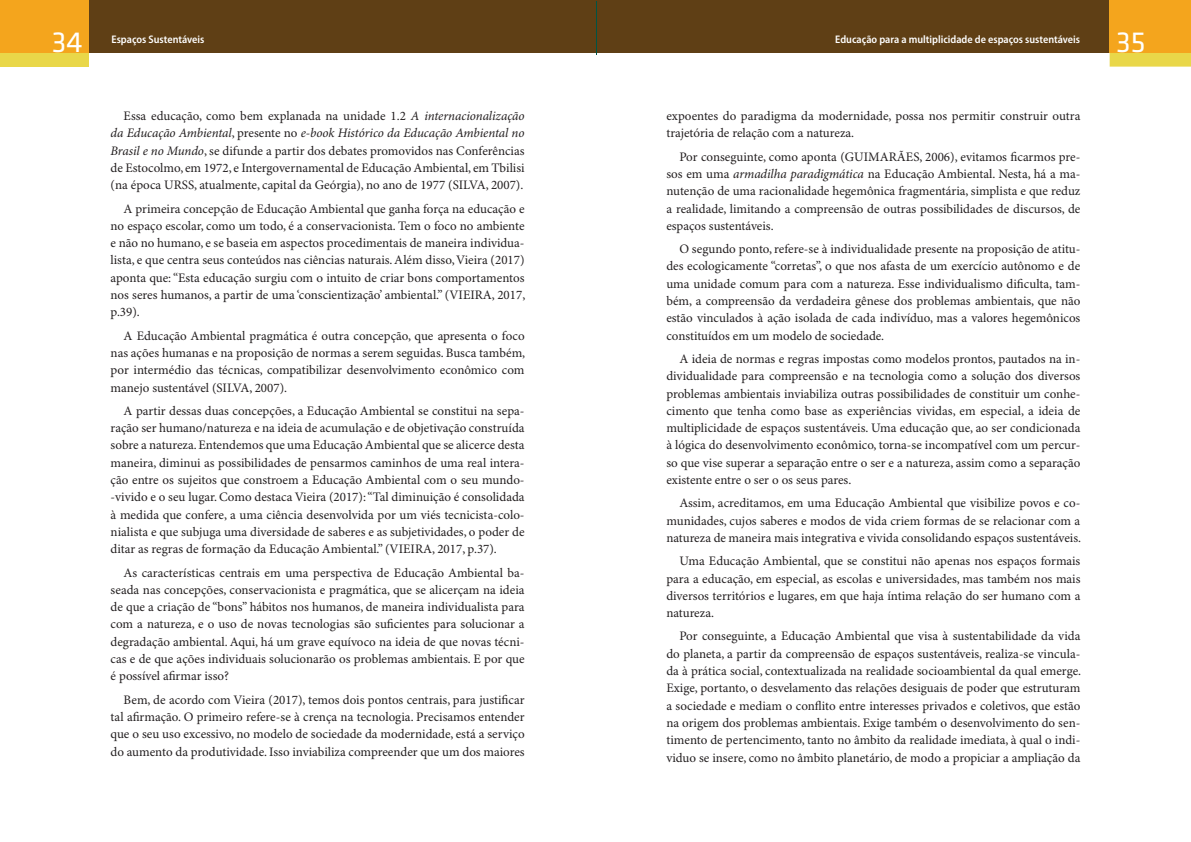
<style>
.page{position:relative;width:1191px;height:842px;background:#fff}
.page>*{position:absolute;margin:0;border:0;box-sizing:border-box;transform-origin:0 0}
.t1{font:30px "Klavika";color:#fff}
.t2{font:13px/17.3px "Minion Pro";color:#231f20;text-align:justify}
.t3{font:600 semi-condensed 11px "Myriad Pro";color:#fff}
.s1{font-style:italic}
</style>
<div class="page">
<div style="left:0;top:0;width:1110px;height:52px;background:#5f3f15"></div>
<div style="left:0;top:0;width:89px;height:67px;background:#e9d749"></div>
<div style="left:0;top:0;width:89px;height:52px;background:#f4a51d"></div>
<svg style="left:1109px;top:52px;width:82px;height:15px"></svg>
<div style="left:1109px;top:0;width:82px;height:52px;background:#f4a51d"></div>
<h1 class="t1" style="left:52px;top:26px;width:32px">34</h1>
<h1 class="t1" style="left:1116px;top:27px;width:31px">35</h1>
<p class="t3" style="left:835px;top:33px;width:246px">Educação para a multiplicidade de espaços sustentáveis</p>
<p class="t3" style="left:112px;top:34px;width:94px">Espaços Sustentáveis</p>
<p class="t2" style="left:111px;top:108px;width:415px;text-indent:13px">Essa educação, como bem explanada na unidade 1.2 <span class="s1">A internacionalização da Educação Ambiental</span>, presente no <span class="s1">e-book Histórico da Educação Ambiental no Brasil e no Mundo</span>, se difunde a partir dos debates promovidos nas Conferências de Estocolmo, em 1972, e Intergovernamental de Educação Ambiental, em Tbilisi (na época URSS, atualmente, capital da Geórgia), no ano de 1977 (SILVA, 2007).</p>
<p class="t2" style="left:111px;top:200px;width:416px;text-indent:13px">A primeira concepção de Educação Ambiental que ganha força na educação e no espaço escolar, como um todo, é a conservacionista. Tem o foco no ambiente e não no humano, e se baseia em aspectos procedimentais de maneira individua&shy;lista, e que centra seus conteúdos nas ciências naturais. Além disso, Vieira (2017) aponta que: “Esta educação surgiu com o intuito de criar bons comportamentos nos seres humanos, a partir de uma ‘conscientização’ ambiental.” (VIEIRA, 2017, p.39).</p>
<p class="t2" style="left:111px;top:327px;width:416px;text-indent:13px">A Educação Ambiental pragmática é outra concepção, que apresenta o foco nas ações humanas e na proposição de normas a serem seguidas. Busca também, por intermédio das técnicas, compatibilizar desenvolvimento econômico com manejo sustentável (SILVA, 2007).</p>
<p class="t2" style="left:111px;top:403px;width:415px;text-indent:13px">A partir dessas duas concepções, a Educação Ambiental se constitui na sepa&shy;ração ser humano/natureza e na ideia de acumulação e de objetivação construída sobre a natureza. Entendemos que uma Educação Ambiental que se alicerce desta maneira, diminui as possibilidades de pensarmos caminhos de uma real intera&shy;ção entre os sujeitos que constroem a Educação Ambiental com o seu mundo--vivido e o seu lugar. Como destaca Vieira (2017): “Tal diminuição é consolidada à medida que confere, a uma ciência desenvolvida por um viés tecnicista-colo&shy;nialista e que subjuga uma diversidade de saberes e as subjetividades, o poder de ditar as regras de formação da Educação Ambiental.” (VIEIRA, 2017, p.37).</p>
<p class="t2" style="left:111px;top:564px;width:415px;text-indent:13px">As características centrais em uma perspectiva de Educação Ambiental ba&shy;seada nas concepções, conservacionista e pragmática, que se alicerçam na ideia de que a criação de “bons” hábitos nos humanos, de maneira individualista para com a natureza, e o uso de novas tecnologias são suficientes para solucionar a degradação ambiental. Aqui, há um grave equívoco na ideia de que novas técni&shy;cas e de que ações individuais solucionarão os problemas ambientais. E por que é possível afirmar isso?</p>
<p class="t2" style="left:111px;top:691px;width:415px;text-indent:13px">Bem, de acordo com Vieira (2017), temos dois pontos centrais, para justificar tal afirmação. O primeiro refere-se à crença na tecnologia. Precisamos entender que o seu uso excessivo, no modelo de sociedade da modernidade, está a serviço do aumento da produtividade. Isso inviabiliza compreender que um dos maiores</p>
<p class="t2" style="left:666px;top:108px;width:415px">expoentes do paradigma da modernidade, possa nos permitir construir outra trajetória de relação com a natureza.</p>
<p class="t2" style="left:666px;top:148px;width:415px;text-indent:13px">Por conseguinte, como aponta (GUIMARÃES, 2006), evitamos ficarmos pre&shy;sos em uma <span class="s1">armadilha paradigmática</span> na Educação Ambiental. Nesta, há a ma&shy;nutenção de uma racionalidade hegemônica fragmentária, simplista e que reduz a realidade, limitando a compreensão de outras possibilidades de discursos, de espaços sustentáveis.</p>
<p class="t2" style="left:666px;top:241px;width:415px;text-indent:13px">O segundo ponto, refere-se à individualidade presente na proposição de atitu&shy;des ecologicamente “corretas”, o que nos afasta de um exercício autônomo e de uma unidade comum para com a natureza. Esse individualismo dificulta, tam&shy;bém, a compreensão da verdadeira gênese dos problemas ambientais, que não estão vinculados à ação isolada de cada indivíduo, mas a valores hegemônicos constituídos em um modelo de sociedade.</p>
<p class="t2" style="left:666px;top:351px;width:415px;text-indent:13px">A ideia de normas e regras impostas como modelos prontos, pautados na in&shy;dividualidade para compreensão e na tecnologia como a solução dos diversos problemas ambientais inviabiliza outras possibilidades de constituir um conhe&shy;cimento que tenha como base as experiências vividas, em especial, a ideia de multiplicidade de espaços sustentáveis. Uma educação que, ao ser condicionada à lógica do desenvolvimento econômico, torna-se incompatível com um percur&shy;so que vise superar a separação entre o ser e a natureza, assim como a separação existente entre o ser o os seus pares.</p>
<p class="t2" style="left:666px;top:495px;width:416px;text-indent:13px">Assim, acreditamos, em uma Educação Ambiental que visibilize povos e co&shy;munidades, cujos saberes e modos de vida criem formas de se relacionar com a natureza de maneira mais integrativa e vivida consolidando espaços sustentáveis.</p>
<p class="t2" style="left:666px;top:553px;width:415px;text-indent:13px">Uma Educação Ambiental, que se constitui não apenas nos espaços formais para a educação, em especial, as escolas e universidades, mas também nos mais diversos territórios e lugares, em que haja íntima relação do ser humano com a natureza.</p>
<p class="t2" style="left:666px;top:628px;width:416px;text-indent:13px">Por conseguinte, a Educação Ambiental que visa à sustentabilidade da vida do planeta, a partir da compreensão de espaços sustentáveis, realiza-se vincula&shy;da à prática social, contextualizada na realidade socioambiental da qual emerge.<br>Exige, portanto, o desvelamento das relações desiguais de poder que estruturam a sociedade e mediam o conflito entre interesses privados e coletivos, que estão na origem dos problemas ambientais. Exige também o desenvolvimento do sen&shy;timento de pertencimento, tanto no âmbito da realidade imediata, à qual o indi&shy;viduo se insere, como no âmbito planetário, de modo a propiciar a ampliação da</p>
</div>
